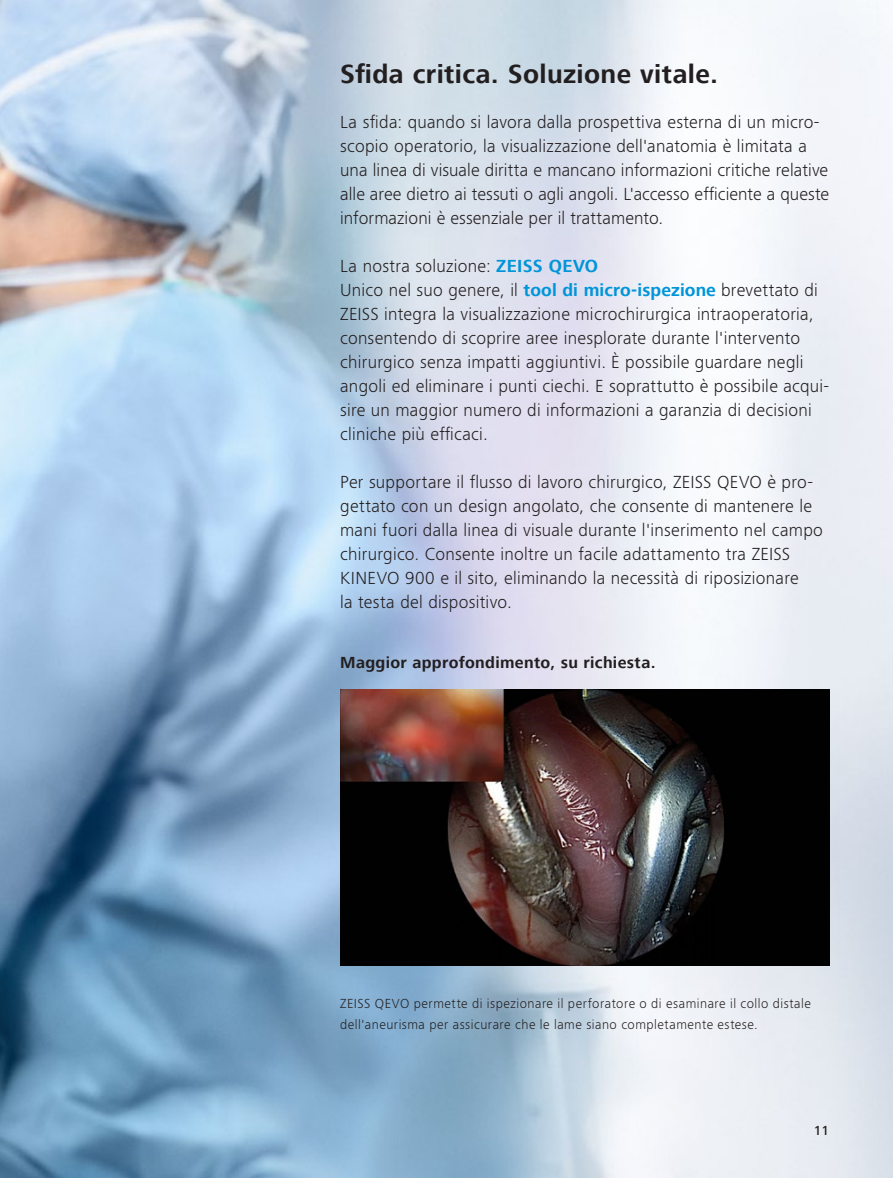
<style>
.page{position:relative;width:893px;height:1178px;background:#fff}
.page>*{position:absolute;margin:0;border:0;box-sizing:border-box;transform-origin:0 0}
.t1{font:700 27px "ZEISS Frutiger Next W1 G";letter-spacing:.015em;color:#231f20}
.t2{font:300 18px/24px "ZEISS Frutiger Next W1 G";letter-spacing:.015em;color:#231f20}
.t3{font:700 16.5px "ZEISS Frutiger Next W1 G";letter-spacing:.02em;color:#231f20}
.t4{font:300 13.5px/21.1px "ZEISS Frutiger Next W1 G";letter-spacing:.035em;color:#231f20}
.t5{font:500 13.5px "ZEISS Frutiger Next W1 G";color:#231f20}
.s1{font-weight:700;color:#0095d9}
</style>
<div class="page">
<img style="left:0;top:0;width:893px;height:1178px">
<img style="left:340px;top:690px;width:489px;height:276px">
<h1 class="t1" style="left:340px;top:59px;width:379px">Sfida critica. Soluzione vitale.</h1>
<p class="t2" style="left:340px;top:110px;width:491px">La sfida: quando si lavora dalla prospettiva esterna di un micro&shy;scopio operatorio, la visualizzazione dell'anatomia è limitata a una linea di visuale diritta e mancano informazioni critiche relative alle aree dietro ai tessuti o agli angoli. L'accesso efficiente a queste informazioni è essenziale per il trattamento.</p>
<p class="t2" style="left:340px;top:253px;width:491px">La nostra soluzione: <span class="s1">ZEISS QEVO<br></span>Unico nel suo genere, il <span class="s1">tool di micro-ispezione</span> brevettato di ZEISS integra la visualizzazione microchirurgica intraoperatoria, consentendo di scoprire aree inesplorate durante l'intervento chirurgico senza impatti aggiuntivi. È possibile guardare negli angoli ed eliminare i punti ciechi. E soprattutto è possibile acqui&shy;sire un maggior numero di informazioni a garanzia di decisioni cliniche più efficaci.</p>
<p class="t2" style="left:340px;top:469px;width:484px">Per supportare il flusso di lavoro chirurgico, ZEISS QEVO è pro&shy;gettato con un design angolato, che consente di mantenere le mani fuori dalla linea di visuale durante l'inserimento nel campo chirurgico. Consente inoltre un facile adattamento tra ZEISS KINEVO 900 e il sito, eliminando la necessità di riposizionare<br>la testa del dispositivo.</p>
<p class="t3" style="left:340px;top:653px;width:317px">Maggior approfondimento, su richiesta.</p>
<p class="t4" style="left:340px;top:992px;width:472px">ZEISS QEVO permette di ispezionare il perforatore o di esaminare il collo distale dell'aneurisma per assicurare che le lame siano completamente estese.</p>
<p class="t5" style="left:814px;top:1123px;width:17px">11</p>
</div>
